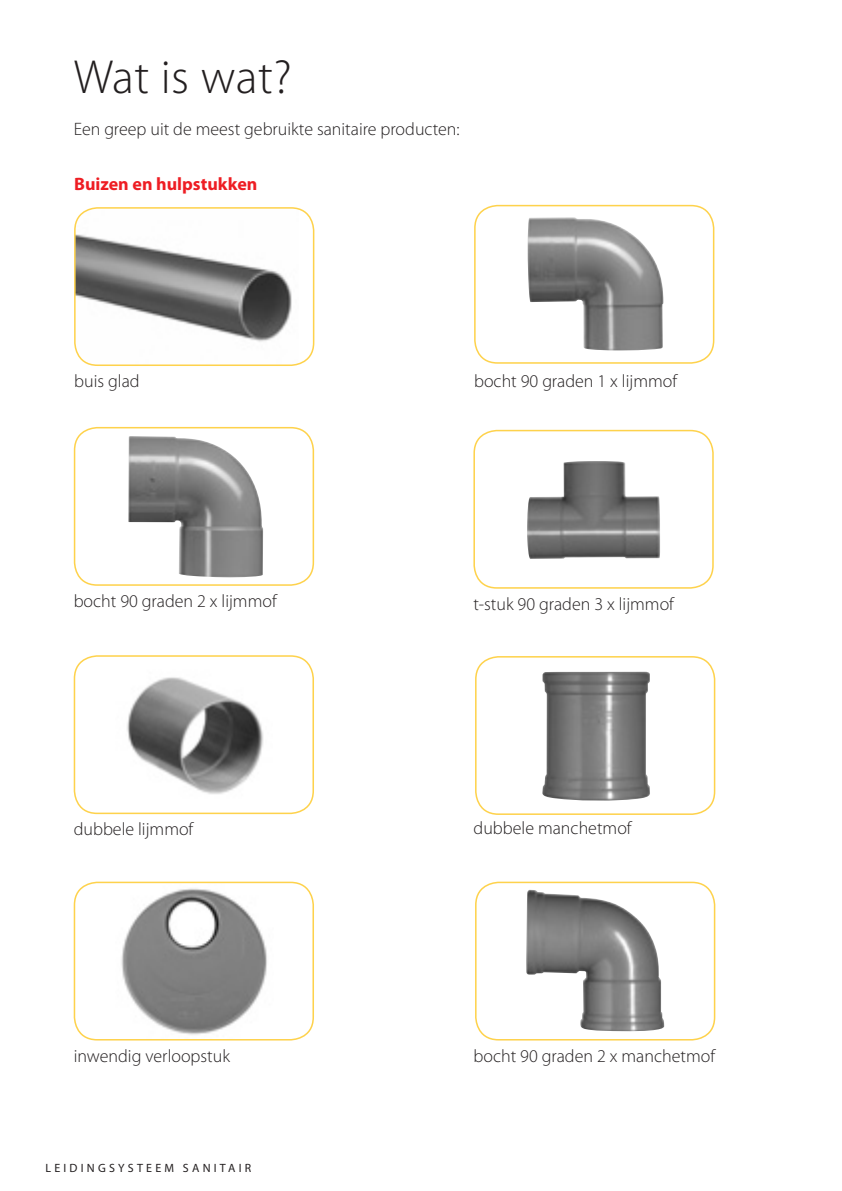
<style>
.page{position:relative;width:842px;height:1191px;background:#fff}
.page>*{position:absolute;margin:0;border:0;box-sizing:border-box;transform-origin:0 0}
.t1{font:300 48px "Myriad Pro";letter-spacing:.01em;color:#231f20}
.t2{font:300 18px "Myriad Pro";color:#231f20}
.t3{font:700 18px "Myriad Pro";color:#ee1d23}
.t4{font:12px "Myriad Pro";letter-spacing:.27em;color:#231f20}
</style>
<div class="page">
<img style="left:127px;top:677px;width:137px;height:117px">
<div style="left:74px;top:655px;width:240px;height:159px;border:2px solid #fed24c;border-radius:23px"></div>
<img style="left:75px;top:208px;width:217px;height:157px">
<div style="left:74px;top:207px;width:240px;height:159px;border:2px solid #fed24c;border-radius:23px"></div>
<img style="left:527px;top:461px;width:133px;height:98px">
<div style="left:473px;top:430px;width:241px;height:158px;border:2px solid #fed24c;border-radius:23px"></div>
<img style="left:542px;top:672px;width:108px;height:129px">
<div style="left:475px;top:656px;width:240px;height:159px;border:2px solid #fed24c;border-radius:23px"></div>
<img style="left:128px;top:436px;width:135px;height:141px">
<div style="left:74px;top:427px;width:240px;height:159px;border:2px solid #fed24c;border-radius:23px"></div>
<img style="left:527px;top:217px;width:136px;height:133px">
<div style="left:474px;top:205px;width:240px;height:159px;border:2px solid #fed24c;border-radius:23px"></div>
<img style="left:526px;top:889px;width:138px;height:142px">
<div style="left:475px;top:881px;width:240px;height:159px;border:2px solid #fed24c;border-radius:23px"></div>
<img style="left:121px;top:888px;width:146px;height:147px">
<div style="left:74px;top:881px;width:240px;height:159px;border:2px solid #fed24c;border-radius:23px"></div>
<h1 class="t1" style="left:74px;top:58px;width:219px">Wat is wat?</h1>
<p class="t2" style="left:74px;top:122px;width:388px">Een greep uit de meest gebruikte sanitaire producten:</p>
<p class="t3" style="left:74px;top:176px;width:185px">Buizen en hulpstukken</p>
<p class="t2" style="left:74px;top:374px;width:67px">buis glad</p>
<p class="t2" style="left:474px;top:374px;width:205px">bocht 90 graden 1 x lijmmof</p>
<p class="t2" style="left:74px;top:594px;width:205px">bocht 90 graden 2 x lijmmof</p>
<p class="t2" style="left:473px;top:597px;width:202px">t-stuk 90 graden 3 x lijmmof</p>
<p class="t2" style="left:74px;top:822px;width:121px">dubbele lijmmof</p>
<p class="t2" style="left:474px;top:821px;width:160px">dubbele manchetmof</p>
<p class="t2" style="left:74px;top:1048px;width:158px">inwendig verloopstuk</p>
<p class="t2" style="left:474px;top:1048px;width:243px">bocht 90 graden 2 x manchetmof</p>
<p class="t4" style="left:45px;top:1163px;width:207px">LEIDINGSYSTEEM SANITAIR</p>
</div>
